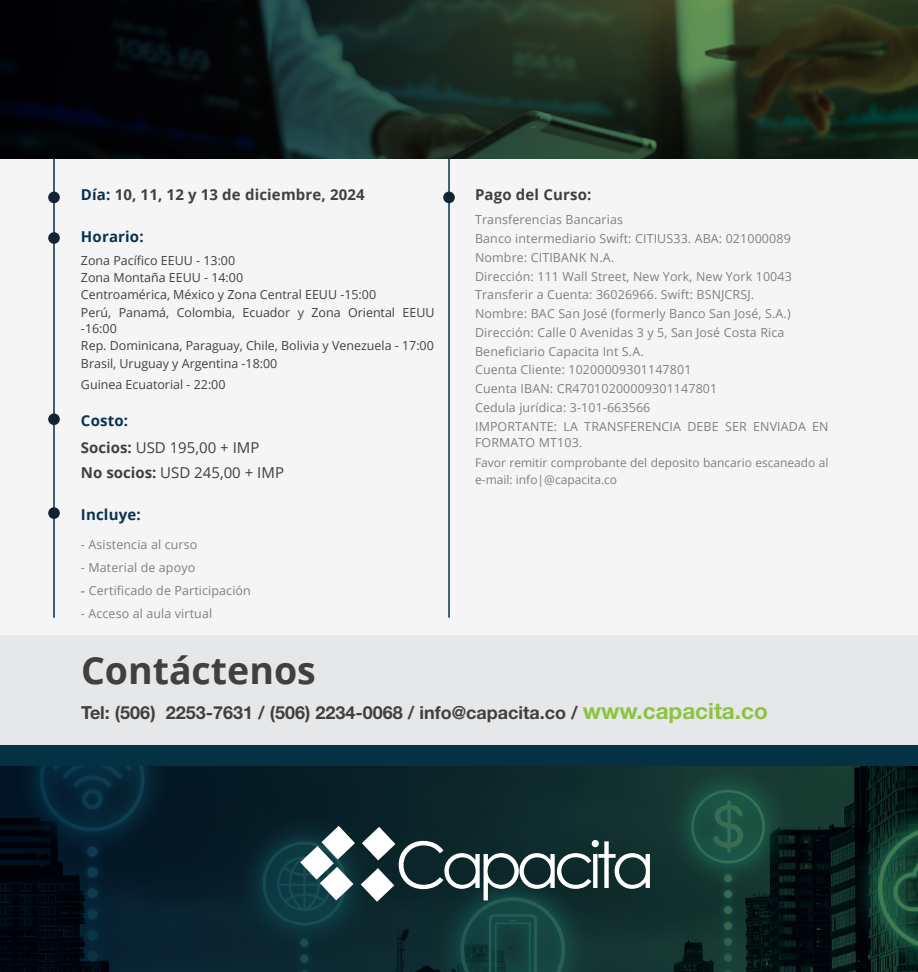
<style>
.page{position:relative;width:918px;height:972px;background:#f5f5f6}
.page>*{position:absolute;margin:0;border:0;box-sizing:border-box;transform-origin:0 0}
.titulo{font:700 37.5px "Open Sans";color:#404040}
.Titulo_Temas{font:700 18px "Helvetica Neue";color:#404040}
.Subtítulos{font:700 15px "Open Sans";letter-spacing:.01em;color:#404040}
.Subtítulos-2{font:15px "Open Sans";color:#404040}
.Subtítulos-3{font:700 15px "Open Sans";letter-spacing:.01em;color:#08334f}
.cuerpo{font:12.45px/16.5px "Open Sans";letter-spacing:.01em;color:#808080}
.cuerpo-2{font:12.45px/16.5px "Open Sans";color:#404040}
.cuerpo-3{font:12px/16.5px "Open Sans";color:#808080}
.s1{color:#08334f}
.s2{font-weight:700}
.s3{font-family:"Arial"}
.s4{font-size:22.5px;color:#8cc440}
</style>
<div class="page">
<img style="left:0;top:0;width:918px;height:159px">
<svg style="left:0;top:766px;width:918px;height:206px"></svg>
<svg style="left:399px;top:840px;width:251px;height:60px"></svg>
<img style="left:361px;top:868px;width:33px;height:34px">
<img style="left:362px;top:827px;width:33px;height:33px">
<svg style="left:300px;top:826px;width:55px;height:74px"></svg>
<hr style="left:53px;top:159px;width:2px;height:459px;background:#003348">
<hr style="left:448px;top:159px;width:2px;height:459px;background:#003348">
<div style="left:48px;top:192px;width:12px;height:11px;background:#122433;border-radius:50%"></div>
<div style="left:443px;top:192px;width:12px;height:11px;background:#122433;border-radius:50%"></div>
<div style="left:48px;top:232px;width:12px;height:12px;background:#122433;border-radius:50%"></div>
<div style="left:48px;top:507px;width:12px;height:12px;background:#122433;border-radius:50%"></div>
<div style="left:48px;top:413px;width:12px;height:12px;background:#122433;border-radius:50%"></div>
<div style="left:0;top:744px;width:918px;height:22px;background:#053145"></div>
<div style="left:0;top:635px;width:918px;height:109px;background:#e6e7e9"></div>
<p class="Subtítulos" style="left:81px;top:184px;width:285px"><span class="s1">Día:</span> 10, 11, 12 y 13 de diciembre, 2024</p>
<p class="Subtítulos-3" style="left:81px;top:226px;width:64px">Horario:</p>
<p class="cuerpo-2" style="left:81px;top:252px;width:156px">Zona Pacífico EEUU - 13:00</p>
<p class="cuerpo-2" style="left:81px;top:269px;width:164px">Zona Montaña EEUU - 14:00</p>
<p class="cuerpo-2" style="left:81px;top:286px;width:297px">Centroamérica, México y Zona Central EEUU -15:00</p>
<p class="cuerpo-2" style="left:81px;top:304px;width:355px">Perú, Panamá, Colombia, Ecuador y Zona Oriental EEUU -16:00</p>
<p class="cuerpo-2" style="left:81px;top:337px;width:354px">Rep. Dominicana, Paraguay, Chile, Bolivia y Venezuela - 17:00</p>
<p class="cuerpo-2" style="left:81px;top:355px;width:198px">Brasil, Uruguay y Argentina -18:00</p>
<p class="cuerpo-2" style="left:81px;top:376px;width:146px">Guinea Ecuatorial - 22:00</p>
<p class="Subtítulos-3" style="left:81px;top:409px;width:49px">Costo:</p>
<p class="Subtítulos-2" style="left:81px;top:437px;width:180px"><span class="s2">Socios:</span> USD 195,00 + IMP</p>
<p class="Subtítulos-2" style="left:81px;top:462px;width:205px"><span class="s2">No socios:</span> USD 245,00 + IMP</p>
<p class="Subtítulos-3" style="left:81px;top:504px;width:61px">Incluye:</p>
<p class="cuerpo" style="left:81px;top:535px;width:118px">- Asistencia al curso</p>
<p class="cuerpo" style="left:81px;top:559px;width:116px">- Material de apoyo</p>
<p class="cuerpo" style="left:81px;top:582px;width:171px"><span class="s3">-</span> Certificado de Participación</p>
<p class="cuerpo" style="left:81px;top:605px;width:133px">- Acceso al aula virtual</p>
<p class="Subtítulos" style="left:475px;top:184px;width:118px">Pago del Curso:</p>
<p class="cuerpo" style="left:475px;top:211px;width:149px">Transferencias Bancarias</p>
<p class="cuerpo" style="left:475px;top:230px;width:317px">Banco intermediario Swift: CITIUS33. ABA: 021000089</p>
<p class="cuerpo" style="left:475px;top:249px;width:141px">Nombre: CITIBANK N.A.</p>
<p class="cuerpo" style="left:475px;top:268px;width:318px">Dirección: 111 Wall Street, New York, New York 10043</p>
<p class="cuerpo" style="left:475px;top:286px;width:281px">Transferir a Cuenta: 36026966. Swift: BSNJCRSJ.</p>
<p class="cuerpo" style="left:475px;top:305px;width:317px">Nombre: BAC San José (formerly Banco San José, S.A.)</p>
<p class="cuerpo" style="left:475px;top:324px;width:311px">Dirección: Calle 0 Avenidas 3 y 5, San José Costa Rica</p>
<p class="cuerpo" style="left:475px;top:343px;width:170px">Beneficiario Capacita Int S.A.</p>
<p class="cuerpo" style="left:475px;top:361px;width:218px">Cuenta Cliente: 10200009301147801</p>
<p class="cuerpo" style="left:475px;top:380px;width:244px">Cuenta IBAN: CR47010200009301147801</p>
<p class="cuerpo" style="left:475px;top:399px;width:177px">Cedula jurídica: 3-101-663566</p>
<p class="cuerpo" style="left:475px;top:418px;width:355px">IMPORTANTE: LA TRANSFERENCIA DEBE SER ENVIADA EN<br>FORMATO MT103.</p>
<p class="cuerpo-3" style="left:475px;top:454px;width:355px">Favor remitir comprobante del deposito bancario escaneado al e-mail: info|@capacita.co</p>
<p class="titulo" style="left:81px;top:644px;width:236px">Contáctenos</p>
<p class="Titulo_Temas" style="left:81px;top:698px;width:688px">Tel: (506) 2253-7631 / (506) 2234-0068 / info@capacita.co / <span class="s4">www.capacita.co</span></p>
</div>
